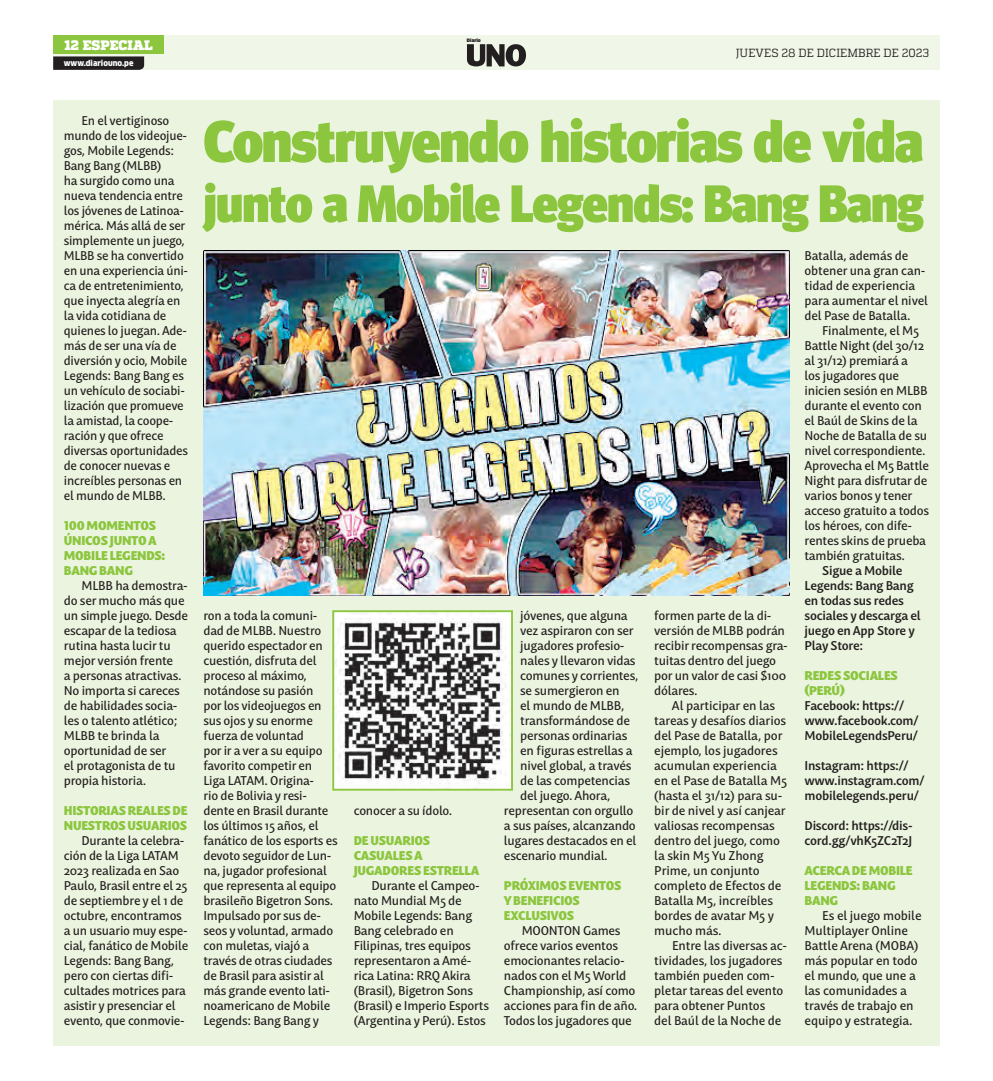
<style>
.page{position:relative;width:993px;height:1081px;background:#fff}
.page>*{position:absolute;margin:0;border:0;box-sizing:border-box;transform-origin:0 0}
.t1{font:900 58.75px "Meta Head OT";letter-spacing:-.02em;color:#8bc63e}
.t2{font:900 52.5px "Meta Head OT";letter-spacing:-.02em;color:#8bc63e}
.t3{font:900 13.75px "Quadon";letter-spacing:.005em;color:#fff}
.TEXTO_NOTA{font:500 12.5px/15px "Mastro Sans";letter-spacing:-.02em;color:#231f20}
.TEXTO_NOTA-2{font:500 12.5px/15px "Mastro Sans";letter-spacing:-.02em;color:#231f20;scale:.96 1}
.TEXTO_NOTA-3{font:600 12.5px/15px "Mastro Sans";letter-spacing:-.02em;color:#231f20}
.TEXTO_NOTA-4{font:900 12.5px/15px "Mastro Sans";letter-spacing:-.02em;color:#8bc63e}
.t4{font:11.75px "Quadon";color:#231f20;scale:.95 1}
.t5{font:900 7.88px "Clan Pro";color:#fff;scale:.95 1}
.t6{font:900 4.62px "Clan Pro";letter-spacing:-.01em;color:#231f20}
</style>
<div class="page">
<div style="left:53px;top:100px;width:886px;height:945px;background:#ebf4de"></div>
<img style="left:203px;top:250px;width:586px;height:345px">
<img style="left:335px;top:613px;width:175px;height:174px">
<div style="left:332px;top:610px;width:181px;height:180px;border:2px solid #8bc63e"></div>
<div style="left:53px;top:35px;width:886px;height:35px;background:#f1f7e8"></div>
<div style="left:53px;top:35px;width:110px;height:19px;background:#8bc63e"></div>
<svg style="left:53px;top:56px;width:91px;height:14px"></svg>
<svg style="left:467px;top:44px;width:59px;height:22px"></svg>
<p class="t3" style="left:65px;top:37px;width:90px">12 ESPECIAL</p>
<p class="t5" style="left:64px;top:59px;width:75px">www.diariouno.pe</p>
<p class="t6" style="left:467px;top:38px;width:15px">Diario</p>
<p class="t4" style="left:735px;top:46px;width:205px">JUEVES 28 DE DICIEMBRE DE 2023</p>
<p class="TEXTO_NOTA-2" style="left:64px;top:112px;width:131px;text-indent:18px">En el vertiginoso mundo de los videojue&shy;gos, Mobile Legends:<br>Bang Bang (MLBB)<br>ha surgido como una nueva tendencia entre los jóvenes de Latinoa&shy;mérica. Más allá de ser simplemente un juego,<br>MLBB se ha convertido en una experiencia úni&shy;ca de entretenimiento, que inyecta alegría en la vida cotidiana de quienes lo juegan. Ade&shy;más de ser una vía de diversión y ocio, Mobile<br>Legends: Bang Bang es un vehículo de sociabi&shy;lización que promueve la amistad, la coope&shy;ración y que ofrece diversas oportunidades de conocer nuevas e increíbles personas en el mundo de MLBB.</p>
<p class="TEXTO_NOTA-4" style="left:64px;top:517px;width:103px">100 MOMENTOS<br>ÚNICOS JUNTO A<br>MOBILE LEGENDS:<br>BANG BANG</p>
<p class="TEXTO_NOTA" style="left:64px;top:577px;width:126px;text-indent:18px">MLBB ha demostra&shy;do ser mucho más que un simple juego. Desde escapar de la tediosa rutina hasta lucir tu mejor versión frente<br>a personas atractivas.<br>No importa si careces de habilidades socia&shy;les o talento atlético;<br>MLBB te brinda la oportunidad de ser<br>el protagonista de tu propia historia.</p>
<p class="TEXTO_NOTA-4" style="left:64px;top:802px;width:125px">HISTORIAS REALES DE<br>NUESTROS USUARIOS</p>
<p class="TEXTO_NOTA" style="left:64px;top:832px;width:126px;text-indent:18px">Durante la celebra&shy;ción de la Liga LATAM<br>2023 realizada en Sao<br>Paulo, Brasil entre el 25 de septiembre y el 1 de octubre, encontramos a un usuario muy espe&shy;cial, fanático de Mobile<br>Legends: Bang Bang, pero con ciertas difi&shy;cultades motrices para asistir y presenciar el evento, que conmovie-</p>
<p class="t1" style="left:203px;top:107px;width:721px">Construyendo historias de vida</p>
<p class="t2" style="left:203px;top:172px;width:721px">junto a Mobile Legends: Bang Bang</p>
<p class="TEXTO_NOTA" style="left:203px;top:607px;width:136px">ron a toda la comuni&shy;dad de MLBB. Nuestro querido espectador en cuestión, disfruta del proceso al máximo, notándose su pasión<br>por los videojuegos en sus ojos y su enorme fuerza de voluntad<br>por ir a ver a su equipo favorito competir en<br>Liga LATAM. Origina-<br>rio de Bolivia y resi&shy;dente en Brasil durante los últimos 15 años, el fanático de los esports es devoto seguidor de Lun&shy;na, jugador profesional que representa al equipo brasileño Bigetron Sons.<br>Impulsado por sus de&shy;seos y voluntad, armado con muletas, viajó a través de otras ciudades de Brasil para asistir al más grande evento lati&shy;noamericano de Mobile<br>Legends: Bang Bang y</p>
<p class="TEXTO_NOTA" style="left:353px;top:802px;width:100px">conocer a su ídolo.</p>
<p class="TEXTO_NOTA-4" style="left:353px;top:832px;width:127px">DE USUARIOS<br>CASUALES A<br>JUGADORES ESTRELLA</p>
<p class="TEXTO_NOTA" style="left:353px;top:877px;width:137px;text-indent:18px">Durante el Campeo&shy;nato Mundial M5 de<br>Mobile Legends: Bang<br>Bang celebrado en<br>Filipinas, tres equipos representaron a Amé&shy;rica Latina: RRQ Akira (Brasil), Bigetron Sons (Brasil) e Imperio Esports (Argentina y Perú). Estos</p>
<p class="TEXTO_NOTA" style="left:520px;top:607px;width:109px">jóvenes, que alguna</p>
<p class="TEXTO_NOTA" style="left:520px;top:622px;width:115px">vez aspiraron con ser</p>
<p class="TEXTO_NOTA" style="left:520px;top:637px;width:106px">jugadores profesio-</p>
<p class="TEXTO_NOTA" style="left:520px;top:652px;width:117px">nales y llevaron vidas</p>
<p class="TEXTO_NOTA" style="left:520px;top:667px;width:119px">comunes y corrientes,</p>
<p class="TEXTO_NOTA" style="left:520px;top:682px;width:101px">se sumergieron en</p>
<p class="TEXTO_NOTA" style="left:520px;top:697px;width:105px">el mundo de MLBB,</p>
<p class="TEXTO_NOTA" style="left:520px;top:712px;width:111px">transformándose de</p>
<p class="TEXTO_NOTA" style="left:520px;top:727px;width:109px">personas ordinarias</p>
<p class="TEXTO_NOTA" style="left:520px;top:742px;width:114px">en figuras estrellas a</p>
<p class="TEXTO_NOTA" style="left:520px;top:757px;width:112px">nivel global, a través</p>
<p class="TEXTO_NOTA" style="left:520px;top:772px;width:111px">de las competencias</p>
<p class="TEXTO_NOTA" style="left:520px;top:787px;width:91px">del juego. Ahora,</p>
<p class="TEXTO_NOTA" style="left:504px;top:802px;width:131px">representan con orgullo</p>
<p class="TEXTO_NOTA" style="left:504px;top:817px;width:133px">a sus países, alcanzando</p>
<p class="TEXTO_NOTA" style="left:504px;top:832px;width:134px">lugares destacados en el</p>
<p class="TEXTO_NOTA" style="left:504px;top:847px;width:105px">escenario mundial.</p>
<p class="TEXTO_NOTA-4" style="left:504px;top:877px;width:119px">PRÓXIMOS EVENTOS<br>Y BENEFICIOS<br>EXCLUSIVOS</p>
<p class="TEXTO_NOTA" style="left:504px;top:922px;width:135px;text-indent:18px">MOONTON Games ofrece varios eventos emocionantes relacio&shy;nados con el M5 World<br>Championship, así como acciones para fin de año.<br>Todos los jugadores que</p>
<p class="TEXTO_NOTA" style="left:654px;top:607px;width:135px">formen parte de la di&shy;versión de MLBB podrán recibir recompensas gra&shy;tuitas dentro del juego por un valor de casi $100 dólares.</p>
<p class="TEXTO_NOTA" style="left:654px;top:697px;width:134px;text-indent:18px">Al participar en las tareas y desafíos diarios del Pase de Batalla, por ejemplo, los jugadores acumulan experiencia en el Pase de Batalla M5 (hasta el 31/12) para su&shy;bir de nivel y así canjear valiosas recompensas dentro del juego, como la skin M5 Yu Zhong<br>Prime, un conjunto completo de Efectos de<br>Batalla M5, increíbles bordes de avatar M5 y mucho más.</p>
<p class="TEXTO_NOTA" style="left:654px;top:937px;width:134px;text-indent:18px">Entre las diversas ac&shy;tividades, los jugadores también pueden com&shy;pletar tareas del evento para obtener Puntos<br>del Baúl de la Noche de</p>
<p class="TEXTO_NOTA" style="left:804px;top:247px;width:125px">Batalla, además de obtener una gran can&shy;tidad de experiencia para aumentar el nivel del Pase de Batalla.</p>
<p class="TEXTO_NOTA" style="left:804px;top:322px;width:126px;text-indent:18px">Finalmente, el M5<br>Battle Night (del 30/12 al 31/12) premiará a<br>los jugadores que inicien sesión en MLBB durante el evento con el Baúl de Skins de la<br>Noche de Batalla de su nivel correspondiente.<br>Aprovecha el M5 Battle<br>Night para disfrutar de varios bonos y tener acceso gratuito a todos los héroes, con dife&shy;rentes skins de prueba también gratuitas.</p>
<p class="TEXTO_NOTA-3" style="left:804px;top:562px;width:118px;text-indent:18px">Sigue a Mobile<br>Legends: Bang Bang en todas sus redes sociales y descarga el juego en App Store y<br>Play Store:</p>
<p class="TEXTO_NOTA-4" style="left:804px;top:667px;width:95px">REDES SOCIALES (PERÚ)</p>
<p class="TEXTO_NOTA-3" style="left:804px;top:697px;width:115px">Facebook: https:// www.facebook.com/<br>MobileLegendsPeru/</p>
<p class="TEXTO_NOTA-3" style="left:804px;top:757px;width:121px">Instagram: https:// www.instagram.com/ mobilelegends.peru/</p>
<p class="TEXTO_NOTA-3" style="left:804px;top:817px;width:109px">Discord: https://dis&shy;cord.gg/vhK5ZC2T2J</p>
<p class="TEXTO_NOTA-4" style="left:804px;top:862px;width:110px">ACERCA DE MOBILE<br>LEGENDS: BANG<br>BANG</p>
<p class="TEXTO_NOTA" style="left:804px;top:907px;width:118px;text-indent:18px">Es el juego mobile<br>Multiplayer Online<br>Battle Arena (MOBA) más popular en todo el mundo, que une a las comunidades a través de trabajo en equipo y estrategia.</p>
</div>
